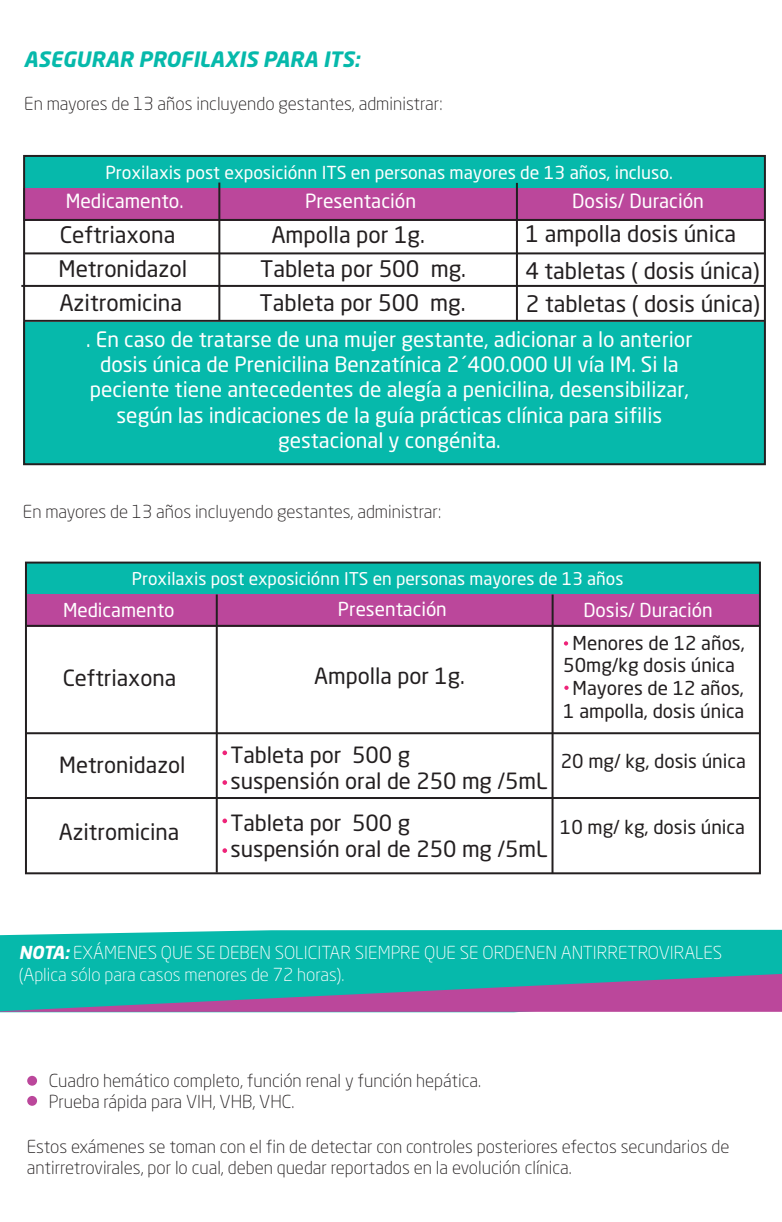
<style>
.page{position:relative;width:782px;height:1222px;background:#fff}
.page>*{position:absolute;margin:0;border:0;box-sizing:border-box;transform-origin:0 0}
.t1{font:22.6px/33.6px "Neo Sans Std";color:#231f20}
.t2{font:22.2px/26.6px "Neo Sans Std";color:#231f20}
.t3{font:21px/25.2px "Neo Sans Std";color:#fff;text-align:center}
.t4{font:italic 700 21px "Neo Sans Std";color:#06b9ab}
.t5{font:19.4px "Neo Sans Std";color:#fff}
.t6{font:19px/22.8px "Neo Sans Std";color:#231f20;text-align:center}
.t7{font:19px "Neo Sans Std";color:#fff}
.t8{font:300 17.8px/21.2px "Neo Sans Std";color:#231f20}
.t9{font:300 17.8px/21.2px "Neo Sans Std";color:#fff}
.t10{font:17.8px "Neo Sans Std";color:#fff}
.t11{font:17.4px "Neo Sans Std";color:#fff}
.s1{font-weight:700;font-style:italic}
</style>
<div class="page">
<div style="left:24px;top:322px;width:741px;height:142px;background:#06b9ab"></div>
<div style="left:25px;top:156px;width:738px;height:33px;background:#06b9ab"></div>
<div style="left:23px;top:188px;width:741px;height:33px;background:#bb479b"></div>
<div style="left:23px;top:155px;width:743px;height:310px;border:2px solid #231f20"></div>
<hr style="left:24px;top:219px;width:740px;height:2px;background:#231f20">
<hr style="left:24px;top:252px;width:741px;height:2px;background:#231f20">
<hr style="left:21px;top:285px;width:744px;height:2px;background:#231f20">
<hr style="left:24px;top:320px;width:740px;height:2px;background:#231f20">
<hr style="left:218px;top:183px;width:2px;height:138px;background:#231f20">
<hr style="left:516px;top:183px;width:2px;height:138px;background:#231f20">
<div style="left:27px;top:563px;width:732px;height:32px;background:#06b9ab"></div>
<div style="left:25px;top:594px;width:735px;height:33px;background:#bb479b"></div>
<div style="left:25px;top:562px;width:736px;height:312px;border:2px solid #231f20"></div>
<hr style="left:26px;top:625px;width:734px;height:2px;background:#231f20">
<hr style="left:25px;top:732px;width:735px;height:2px;background:#231f20">
<hr style="left:26px;top:797px;width:734px;height:2px;background:#231f20">
<hr style="left:216px;top:594px;width:2px;height:279px;background:#231f20">
<hr style="left:551px;top:594px;width:2px;height:280px;background:#231f20">
<svg style="left:222px;top:750px;width:5px;height:5px"></svg>
<svg style="left:222px;top:780px;width:5px;height:5px"></svg>
<svg style="left:222px;top:819px;width:5px;height:4px"></svg>
<svg style="left:222px;top:848px;width:5px;height:5px"></svg>
<svg style="left:564px;top:641px;width:4px;height:5px"></svg>
<svg style="left:564px;top:686px;width:4px;height:4px"></svg>
<div style="left:27px;top:1076px;width:10px;height:10px;background:#bb479b;border-radius:50%"></div>
<div style="left:27px;top:1096px;width:10px;height:10px;background:#bb479b;border-radius:50%"></div>
<div style="left:0;top:930px;width:782px;height:43px;background:#06b9ab"></div>
<svg style="left:0;top:973px;width:782px;height:39px;background:#5f80a3"></svg>
<p class="t4" style="left:24px;top:46px;width:337px">ASEGURAR PROFILAXIS PARA ITS:</p>
<p class="t8" style="left:24px;top:92px;width:420px">En mayores de 13 años incluyendo gestantes, administrar:</p>
<p class="t10" style="left:105px;top:161px;width:569px">Proxilaxis post exposiciónn ITS en personas mayores de 13 años, incluso.</p>
<p class="t5" style="left:66px;top:189px;width:119px">Medicamento.</p>
<p class="t5" style="left:305px;top:189px;width:112px">Presentación</p>
<p class="t5" style="left:572px;top:189px;width:133px">Dosis/ Duración</p>
<p class="t1" style="left:59px;top:218px;width:130px">Ceftriaxona<br>Metronidazol<br>Azitromicina</p>
<p class="t1" style="left:271px;top:217px;width:155px">Ampolla por 1g.</p>
<p class="t1" style="left:260px;top:251px;width:207px">Tableta por 500 mg.</p>
<p class="t1" style="left:259px;top:286px;width:207px">Tableta por 500 mg.</p>
<p class="t1" style="left:525px;top:215px;width:236px;line-height:37.2px">1 ampolla dosis única<br>4 tabletas ( dosis única)</p>
<p class="t1" style="left:526px;top:287px;width:236px">2 tabletas ( dosis única)</p>
<p class="t3" style="left:86px;top:327px;width:607px">. En caso de tratarse de una mujer gestante, adicionar a lo anterior dosis única de Prenicilina Benzatínica 2´400.000 UI vía IM. Si la peciente tiene antecedentes de alegía a penicilina, desensibilizar, según las indicaciones de la guía prácticas clínica para sifilis gestacional y congénita.</p>
<p class="t8" style="left:23px;top:501px;width:420px">En mayores de 13 años incluyendo gestantes, administrar:</p>
<p class="t11" style="left:132px;top:568px;width:493px">Proxilaxis post exposiciónn ITS en personas mayores de 13 años</p>
<p class="t7" style="left:63px;top:599px;width:113px">Medicamento</p>
<p class="t7" style="left:338px;top:597px;width:110px">Presentación</p>
<p class="t7" style="left:583px;top:598px;width:131px">Dosis/ Duración</p>
<p class="t2" style="left:63px;top:664px;width:115px">Ceftriaxona</p>
<p class="t2" style="left:314px;top:662px;width:152px">Ampolla por 1g.</p>
<p class="t6" style="left:563px;top:631px;width:183px">Menores de 12 años,<br>50mg/kg dosis única<br>Mayores de 12 años,<br>1 ampolla, dosis única</p>
<p class="t2" style="left:59px;top:751px;width:128px">Metronidazol</p>
<p class="t2" style="left:59px;top:818px;width:122px">Azitromicina</p>
<p class="t2" style="left:230px;top:741px;width:319px">Tableta por 500 g<br>suspensión oral de 250 mg /5mL</p>
<p class="t2" style="left:230px;top:809px;width:319px">Tableta por 500 g<br>suspensión oral de 250 mg /5mL</p>
<p class="t6" style="left:561px;top:749px;width:186px">20 mg/ kg, dosis única</p>
<p class="t6" style="left:560px;top:815px;width:186px">10 mg/ kg, dosis única</p>
<p class="t9" style="left:19px;top:942px;width:705px"><span class="s1">NOTA:</span> EXÁMENES QUE SE DEBEN SOLICITAR SIEMPRE QUE SE ORDENEN ANTIRRETROVIRALES (Aplica sólo para casos menores de 72 horas).</p>
<p class="t8" style="left:49px;top:1070px;width:434px">Cuadro hemático completo, función renal y función hepática.<br>Prueba rápida para VIH, VHB, VHC.</p>
<p class="t8" style="left:27px;top:1136px;width:704px">Estos exámenes se toman con el fin de detectar con controles posteriores efectos secundarios de antirretrovirales, por lo cual, deben quedar reportados en la evolución clínica.</p>
</div>
